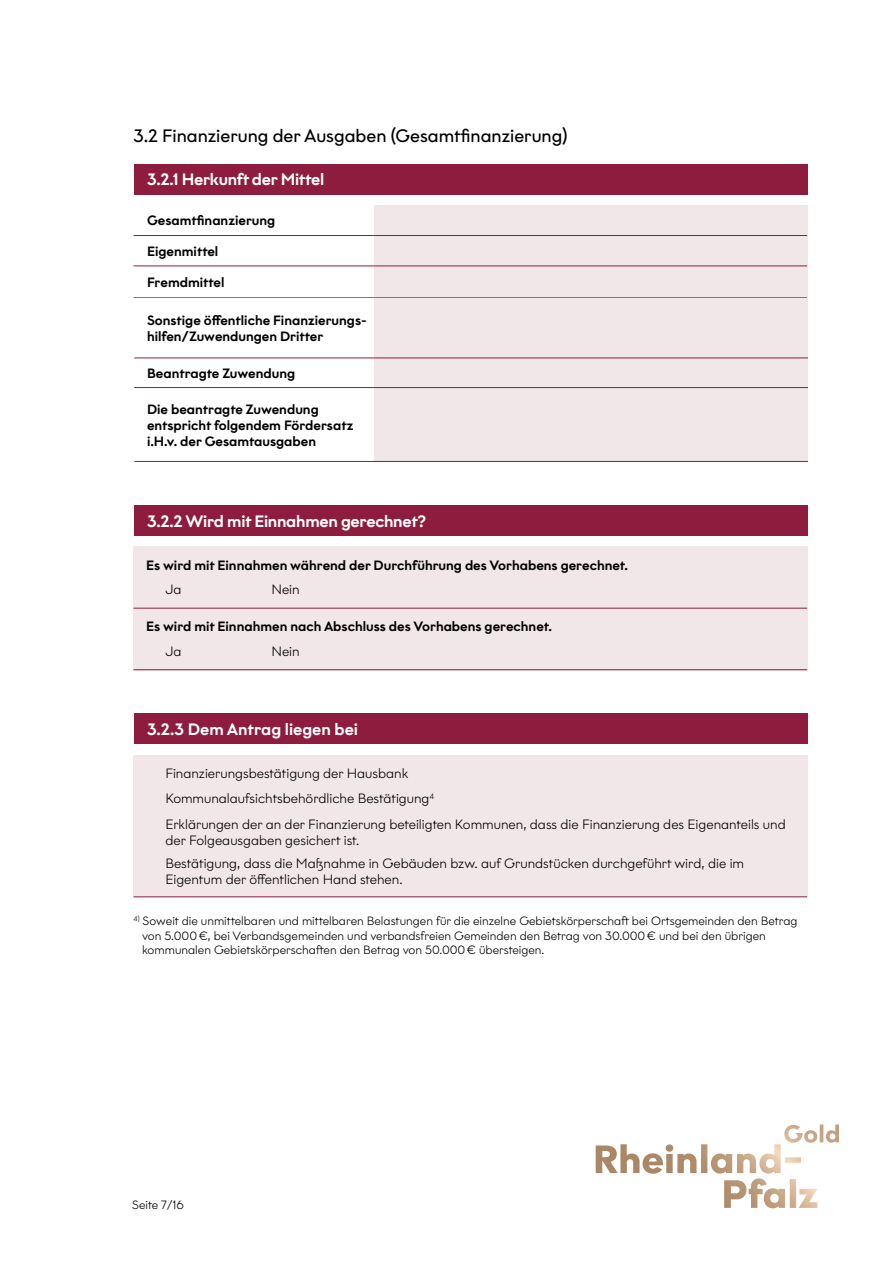
<style>
.page{position:relative;width:893px;height:1263px;background:#fff}
.page>*{position:absolute;margin:0;border:0;box-sizing:border-box;transform-origin:0 0}
.t1{font:18px "Graphit";color:#000}
.t2{font:500 16.5px "Graphit";letter-spacing:-.015em;color:#fff}
.p_Formular{font:300 13.5px/16.2px "Graphit";color:#000}
.p_Formular-2{font:500 13.5px/16.2px "Graphit";color:#000}
.p_Formular-3{font:300 12px/14.4px "Graphit";color:#000}
</style>
<div class="page">
<svg style="left:596px;top:1124px;width:243px;height:84px"></svg>
<div style="left:134px;top:608px;width:674px;height:62px;background:#f2e7e8"></div>
<hr style="left:134px;top:669px;width:673px;height:1px;background:#8e1c3f">
<div style="left:134px;top:164px;width:673px;height:30px;background:#8e1c3f"></div>
<div style="left:374px;top:235px;width:434px;height:31px;background:#f2e7e8"></div>
<div style="left:374px;top:267px;width:434px;height:30px;background:#f2e7e8"></div>
<hr style="left:134px;top:266px;width:673px;height:1px;background:#8e1c3f">
<hr style="left:134px;top:297px;width:673px;height:1px;background:#8e1c3f">
<div style="left:374px;top:358px;width:434px;height:30px;background:#f2e7e8"></div>
<div style="left:374px;top:205px;width:434px;height:30px;background:#f2e7e8"></div>
<hr style="left:134px;top:235px;width:673px;height:1px;background:#8e1c3f">
<div style="left:374px;top:298px;width:434px;height:60px;background:#f2e7e8"></div>
<div style="left:374px;top:388px;width:434px;height:74px;background:#f2e7e8"></div>
<hr style="left:134px;top:358px;width:674px;height:1px;background:#8e1c3f">
<hr style="left:134px;top:387px;width:674px;height:1px;background:#8e1c3f">
<hr style="left:134px;top:461px;width:674px;height:1px;background:#8e1c3f">
<div style="left:134px;top:505px;width:673px;height:30px;background:#8e1c3f"></div>
<div style="left:134px;top:713px;width:673px;height:31px;background:#8e1c3f"></div>
<div style="left:134px;top:546px;width:674px;height:63px;background:#f2e7e8"></div>
<div style="left:134px;top:755px;width:674px;height:141px;background:#f2e7e8"></div>
<hr style="left:134px;top:608px;width:673px;height:1px;background:#8e1c3f">
<hr style="left:134px;top:896px;width:673px;height:1px;background:#8e1c3f">
<h3 class="t1" style="left:134px;top:125px;width:435px">3.2 Finanzierung der Ausgaben (Gesamtfinanzierung)</h3>
<h4 class="t2" style="left:147px;top:169px;width:179px">3.2.1 Herkunft der Mittel</h4>
<p class="p_Formular-2" style="left:147px;top:212px;width:130px">Gesamtfinanzierung</p>
<p class="p_Formular-2" style="left:147px;top:243px;width:73px">Eigenmittel</p>
<p class="p_Formular-2" style="left:147px;top:274px;width:79px">Fremdmittel</p>
<p class="p_Formular-2" style="left:147px;top:311px;width:221px">Sonstige öffentliche Finanzierungs&shy;hilfen/Zuwendungen Dritter</p>
<p class="p_Formular-2" style="left:147px;top:365px;width:150px">Beantragte Zuwendung</p>
<p class="p_Formular-2" style="left:147px;top:401px;width:208px">Die beantragte Zuwendung entspricht folgendem Fördersatz i.H.v. der Gesamtausgaben</p>
<h4 class="t2" style="left:147px;top:510px;width:281px">3.2.2 Wird mit Einnahmen gerechnet?</h4>
<p class="p_Formular-2" style="left:146px;top:557px;width:483px">Es wird mit Einnahmen während der Durchführung des Vorhabens gerechnet.</p>
<p class="p_Formular" style="left:165px;top:581px;width:18px">Ja</p>
<p class="p_Formular" style="left:271px;top:581px;width:30px">Nein</p>
<p class="p_Formular-2" style="left:146px;top:618px;width:407px">Es wird mit Einnahmen nach Abschluss des Vorhabens gerechnet.</p>
<p class="p_Formular" style="left:165px;top:643px;width:18px">Ja</p>
<p class="p_Formular" style="left:271px;top:643px;width:30px">Nein</p>
<h4 class="t2" style="left:147px;top:719px;width:212px">3.2.3 Dem Antrag liegen bei</h4>
<p class="p_Formular" style="left:165px;top:765px;width:244px">Finanzierungsbestätigung der Hausbank</p>
<p class="p_Formular" style="left:165px;top:790px;width:270px">Kommunalaufsichtsbehördliche Bestätigung<sup>4</sup></p>
<p class="p_Formular" style="left:165px;top:815px;width:622px">Erklärungen der an der Finanzierung beteiligten Kommunen, dass die Finanzierung des Eigenanteils und der Folgeausgaben gesichert ist.</p>
<p class="p_Formular" style="left:165px;top:855px;width:580px">Bestätigung, dass die Maßnahme in Gebäuden bzw. auf Grundstücken durchgeführt wird, die im<br>Eigentum der öffentlichen Hand stehen.</p>
<p class="p_Formular-3" style="left:142px;top:913px;width:657px;text-indent:-9px"><sup>4)</sup> Soweit die unmittelbaren und mittelbaren Belastungen für die einzelne Gebietskörperschaft bei Ortsgemeinden den Betrag von 5.000€, bei Verbandsgemeinden und verbandsfreien Gemeinden den Betrag von 30.000€ und bei den übrigen kommunalen Gebietskörperschaften den Betrag von 50.000€ übersteigen.</p>
<p class="p_Formular-3" style="left:132px;top:1197px;width:53px">Seite 7/16</p>
</div>
